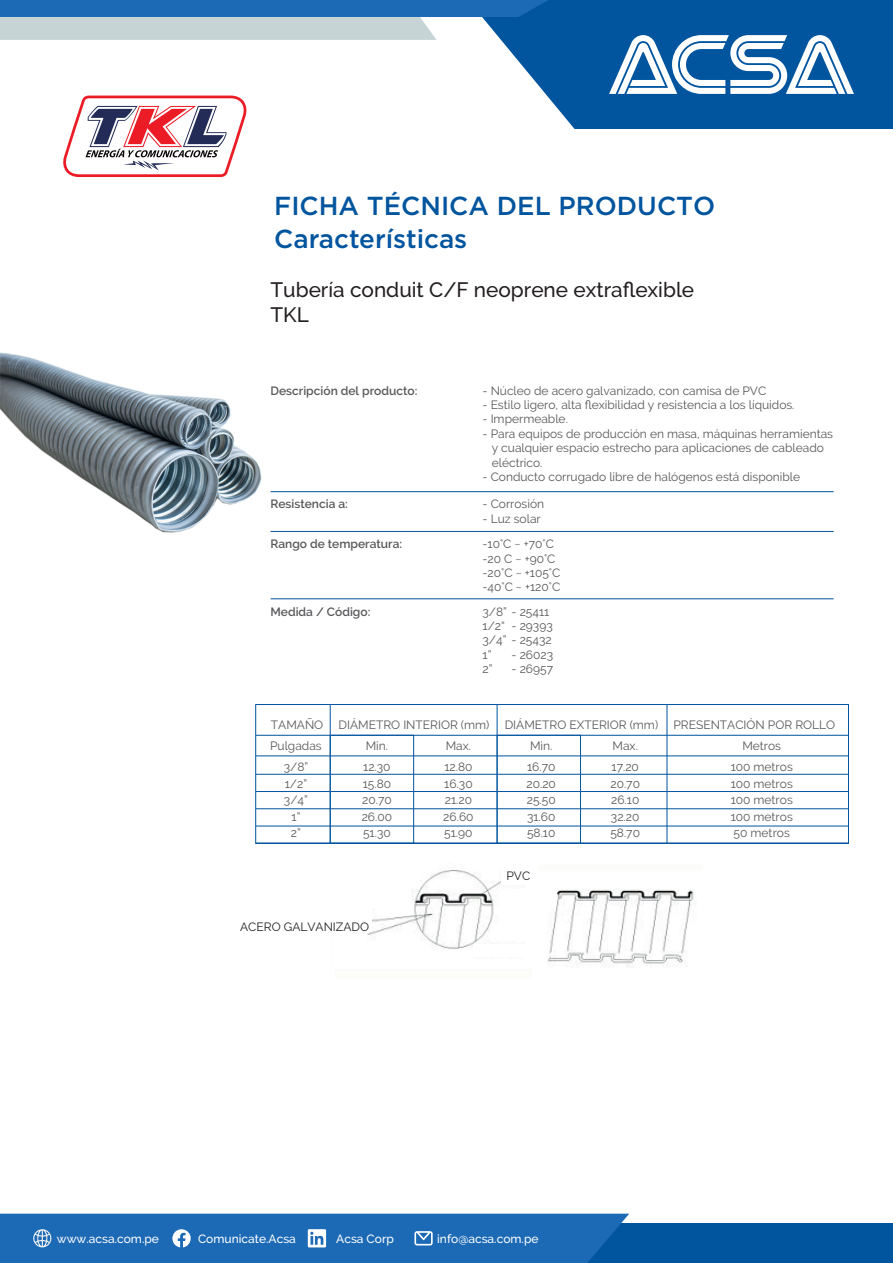
<style>
.page{position:relative;width:893px;height:1263px;background:#fff}
.page>*{position:absolute;margin:0;border:0;box-sizing:border-box;transform-origin:0 0}
.t1{font:500 26.1px "Gotham";color:#01549e}
.t2{font:500 20.85px/24.9px "Raleway";color:#231f20}
.t3{font:12px/16.5px "Raleway";color:#57585a}
.t4{font:600 12px "Raleway";color:#57585a}
.t5{font:500 12px "Raleway";color:#fff}
.t6{font:12px "Raleway";color:#231f20}
</style>
<div class="page">
<svg style="left:501px;top:0;width:392px;height:129px;background:#1863a6"></svg>
<svg style="left:609px;top:35px;width:245px;height:59px"></svg>
<svg style="left:0;top:0;width:549px;height:40px;background:#75a1c7"></svg>
<hr style="left:271px;top:491px;width:563px;height:1px;background:#01549e">
<hr style="left:271px;top:531px;width:563px;height:1px;background:#01549e">
<hr style="left:271px;top:598px;width:563px;height:1px;background:#01549e">
<div style="left:315px;top:1223px;width:578px;height:40px;background:#01549e"></div>
<div style="left:0;top:1214px;width:629px;height:49px;background:#1c6ab5"></div>
<svg style="left:63px;top:96px;width:184px;height:81px"></svg>
<hr style="left:256px;top:735px;width:592px;height:1px;background:#01549e">
<hr style="left:256px;top:756px;width:592px;height:1px;background:#01549e">
<hr style="left:256px;top:774px;width:592px;height:1px;background:#01549e">
<hr style="left:256px;top:791px;width:592px;height:1px;background:#01549e">
<hr style="left:256px;top:808px;width:592px;height:1px;background:#01549e">
<hr style="left:256px;top:826px;width:592px;height:1px;background:#01549e">
<hr style="left:256px;top:843px;width:592px;height:1px;background:#01549e">
<hr style="left:330px;top:704px;width:1px;height:139px;background:#01549e">
<hr style="left:497px;top:704px;width:1px;height:139px;background:#01549e">
<hr style="left:667px;top:704px;width:1px;height:139px;background:#01549e">
<div style="left:255px;top:704px;width:594px;height:139px;border:1px solid #01549e"></div>
<div style="left:330px;top:735px;width:84px;height:108px;border:1px solid #01549e"></div>
<div style="left:497px;top:735px;width:84px;height:108px;border:1px solid #01549e"></div>
<img style="left:1px;top:352px;width:261px;height:181px">
<img style="left:353px;top:870px;width:344px;height:98px">
<div style="left:332px;top:875px;width:40px;height:56px;background:#fff"></div>
<div style="left:363px;top:881px;width:39px;height:26px;background:#fff"></div>
<div style="left:473px;top:944px;width:57px;height:12px;background:#fff"></div>
<div style="left:502px;top:872px;width:43px;height:12px;background:#fff"></div>
<h1 class="t1" style="left:274px;top:189px;width:442px">FICHA TÉCNICA DEL PRODUCTO</h1>
<h1 class="t1" style="left:274px;top:222px;width:195px">Características</h1>
<h2 class="t2" style="left:271px;top:277px;width:425px">Tubería conduit C/F neoprene extraflexible<br>TKL</h2>
<p class="t4" style="left:271px;top:384px;width:148px">Descripción del producto:</p>
<p class="t3" style="left:483px;top:382px;width:285px">- Núcleo de acero galvanizado, con camisa de PVC</p>
<p class="t3" style="left:483px;top:397px;width:314px">- Estilo ligero, alta flexibilidad y resistencia a los líquidos.</p>
<p class="t3" style="left:483px;top:411px;width:87px">- Impermeable.</p>
<p class="t3" style="left:492px;top:426px;width:343px;line-height:14.4px;text-indent:-9px">- Para equipos de producción en masa, máquinas herramientas y cualquier espacio estrecho para aplicaciones de cableado eléctrico.</p>
<p class="t3" style="left:483px;top:469px;width:319px">- Conducto corrugado libre de halógenos está disponible</p>
<p class="t4" style="left:271px;top:497px;width:79px">Resistencia a:</p>
<p class="t3" style="left:483px;top:496px;width:63px">- Corrosión</p>
<p class="t3" style="left:483px;top:510px;width:60px">- Luz solar</p>
<p class="t4" style="left:271px;top:537px;width:133px">Rango de temperatura:</p>
<p class="t3" style="left:483px;top:537px;width:79px;line-height:14.4px">-10°C ~ +70°C -20 C ~ +90°C -20°C ~ +105°C -40°C ~ +120°C</p>
<p class="t4" style="left:271px;top:604px;width:101px">Medida / Código:</p>
<p class="t3" style="left:483px;top:604px;width:71px;line-height:14.4px">3/8” - 25411<br>1/2“<br>3/4” - 25432<br>1”<br>2”</p>
<p class="t3" style="left:512px;top:617px;width:43px">- 29393</p>
<p class="t3" style="left:512px;top:646px;width:43px">- 26023</p>
<p class="t3" style="left:512px;top:661px;width:43px">- 26957</p>
<p class="t3" style="left:271px;top:716px;width:54px">TAMAÑO</p>
<p class="t3" style="left:339px;top:716px;width:152px">DIÁMETRO INTERIOR (mm)</p>
<p class="t3" style="left:505px;top:716px;width:155px">DIÁMETRO EXTERIOR (mm)</p>
<p class="t3" style="left:673px;top:716px;width:163px">PRESENTACIÓN POR ROLLO</p>
<p class="t3" style="left:270px;top:737px;width:53px">Pulgadas</p>
<p class="t3" style="left:366px;top:737px;width:24px">Min.</p>
<p class="t3" style="left:446px;top:737px;width:27px">Max.</p>
<p class="t3" style="left:530px;top:737px;width:24px">Min.</p>
<p class="t3" style="left:613px;top:737px;width:27px">Max.</p>
<p class="t3" style="left:742px;top:737px;width:40px">Metros</p>
<p class="t3" style="left:284px;top:759px;width:26px;text-align:center">3/8”<br>1/2”<br>3/4”<br>1”<br>2”</p>
<p class="t3" style="left:362px;top:759px;width:32px">12.30<br>15.80<br>20.70<br>26.00<br>51.30</p>
<p class="t3" style="left:443px;top:759px;width:32px">12.80<br>16.30<br>21.20<br>26.60<br>51.90</p>
<p class="t3" style="left:338px;top:917px;width:32px">26.60</p>
<p class="t6" style="left:240px;top:920px;width:131px">ACERO GALVANIZADO</p>
<p class="t3" style="left:526px;top:759px;width:31px;text-align:justify">16.70<br>20.20<br>25.50<br>31.60<br>58.10</p>
<p class="t3" style="left:610px;top:759px;width:31px;text-align:justify">17.20<br>20.70<br>26.10<br>32.20<br>58.70</p>
<p class="t3" style="left:731px;top:759px;width:64px;text-align:justify">100 metros 100 metros 100 metros 100 metros 50 metros</p>
<p class="t6" style="left:506px;top:868px;width:25px">PVC</p>
<p class="t5" style="left:57px;top:1232px;width:104px">www.acsa.com.pe</p>
<p class="t5" style="left:198px;top:1232px;width:99px">Comunicate.Acsa</p>
<p class="t5" style="left:336px;top:1232px;width:59px">Acsa Corp</p>
<p class="t5" style="left:437px;top:1232px;width:103px">info@acsa.com.pe</p>
</div>
